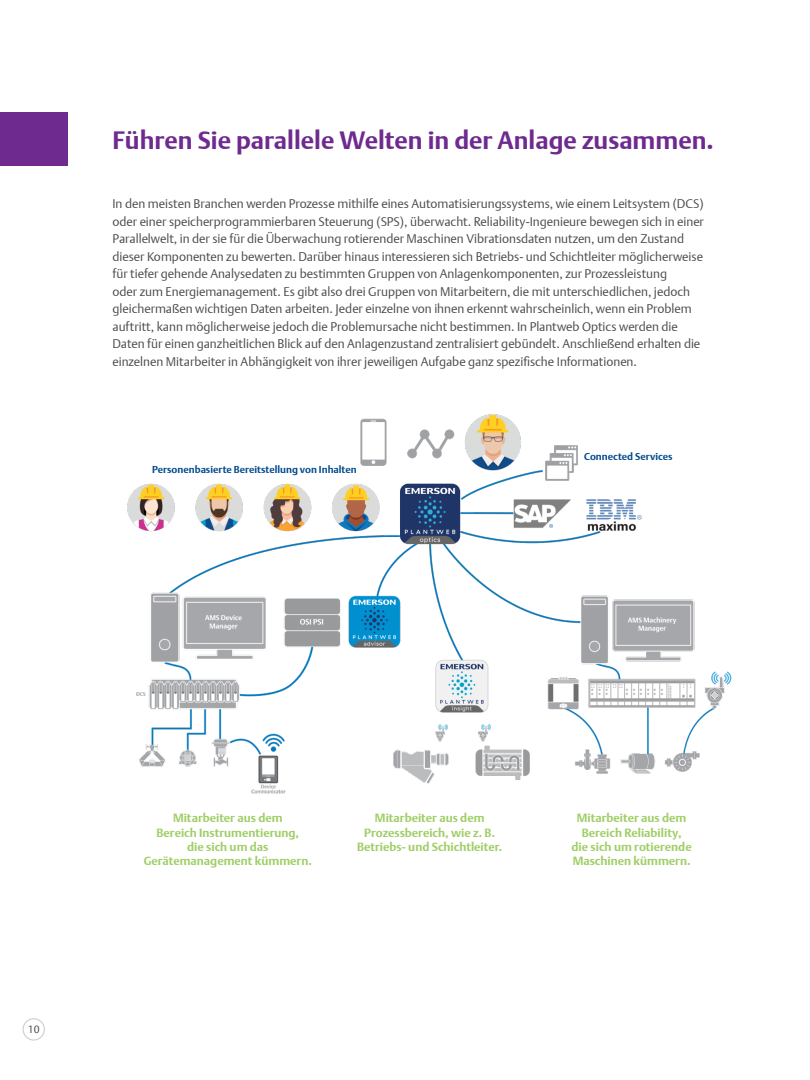
<style>
.page{position:relative;width:810px;height:1080px;background:#fff}
.page>*{position:absolute;margin:0;border:0;box-sizing:border-box;transform-origin:0 0}
.t1{font:700 25px "DTL Argo T";color:#6e2a8e}
.Body_Copy{font:12.5px/17.5px "DTL Argo T Light";color:#4b4c4d}
.t2{font:700 11.88px/14.2px "DTL Argo T";color:#9fce66;text-align:center}
.t3{font:10.62px "DTL Argo T Light";color:#4b4c4d}
.t4{font:700 10px "DTL Argo T";color:#004a8d}
</style>
<div class="page">
<div style="left:22px;top:1018px;width:23px;height:23px;border:1px solid #d1d2d4;border-radius:50%"></div>
<div style="left:0;top:112px;width:68px;height:54px;background:#6e2a8e"></div>
<img style="left:127px;top:414px;width:605px;height:380px">
<div style="left:152px;top:465px;width:205px;height:12px;background:#fff"></div>
<p class="t1" style="left:112px;top:125px;width:603px">Führen Sie parallele Welten in der Anlage zusammen.</p>
<p class="Body_Copy" style="left:112px;top:195px;width:593px">In den meisten Branchen werden Prozesse mithilfe eines Automatisierungssystems, wie einem Leitsystem (DCS) oder einer speicherprogrammierbaren Steuerung (SPS), überwacht. Reliability-Ingenieure bewegen sich in einer Parallelwelt, in der sie für die Überwachung rotierender Maschinen Vibrationsdaten nutzen, um den Zustand dieser Komponenten zu bewerten. Darüber hinaus interessieren sich Betriebs- und Schichtleiter möglicherweise für tiefer gehende Analysedaten zu bestimmten Gruppen von Anlagenkomponenten, zur Prozessleistung<br>oder zum Energiemanagement. Es gibt also drei Gruppen von Mitarbeitern, die mit unterschiedlichen, jedoch gleichermaßen wichtigen Daten arbeiten. Jeder einzelne von ihnen erkennt wahrscheinlich, wenn ein Problem auftritt, kann möglicherweise jedoch die Problemursache nicht bestimmen. In Plantweb Optics werden die Daten für einen ganzheitlichen Blick auf den Anlagenzustand zentralisiert gebündelt. Anschließend erhalten die einzelnen Mitarbeiter in Abhängigkeit von ihrer jeweiligen Aufgabe ganz spezifische Informationen.</p>
<p class="t4" style="left:152px;top:463px;width:206px">Personenbasierte Bereitstellung von Inhalten</p>
<p class="t4" style="left:584px;top:450px;width:90px">Connected Services</p>
<p class="t3" style="left:28px;top:1023px;width:13px">10</p>
<p class="t2" style="left:144px;top:811px;width:170px">Mitarbeiter aus dem<br>Bereich Instrumentierung,<br>die sich um das<br>Gerätemanagement kümmern.</p>
<p class="t2" style="left:357px;top:811px;width:147px">Mitarbeiter aus dem<br>Prozessbereich, wie z. B.<br>Betriebs- und Schichtleiter.</p>
<p class="t2" style="left:572px;top:811px;width:122px">Mitarbeiter aus dem<br>Bereich Reliability,<br>die sich um rotierende<br>Maschinen kümmern.</p>
</div>
